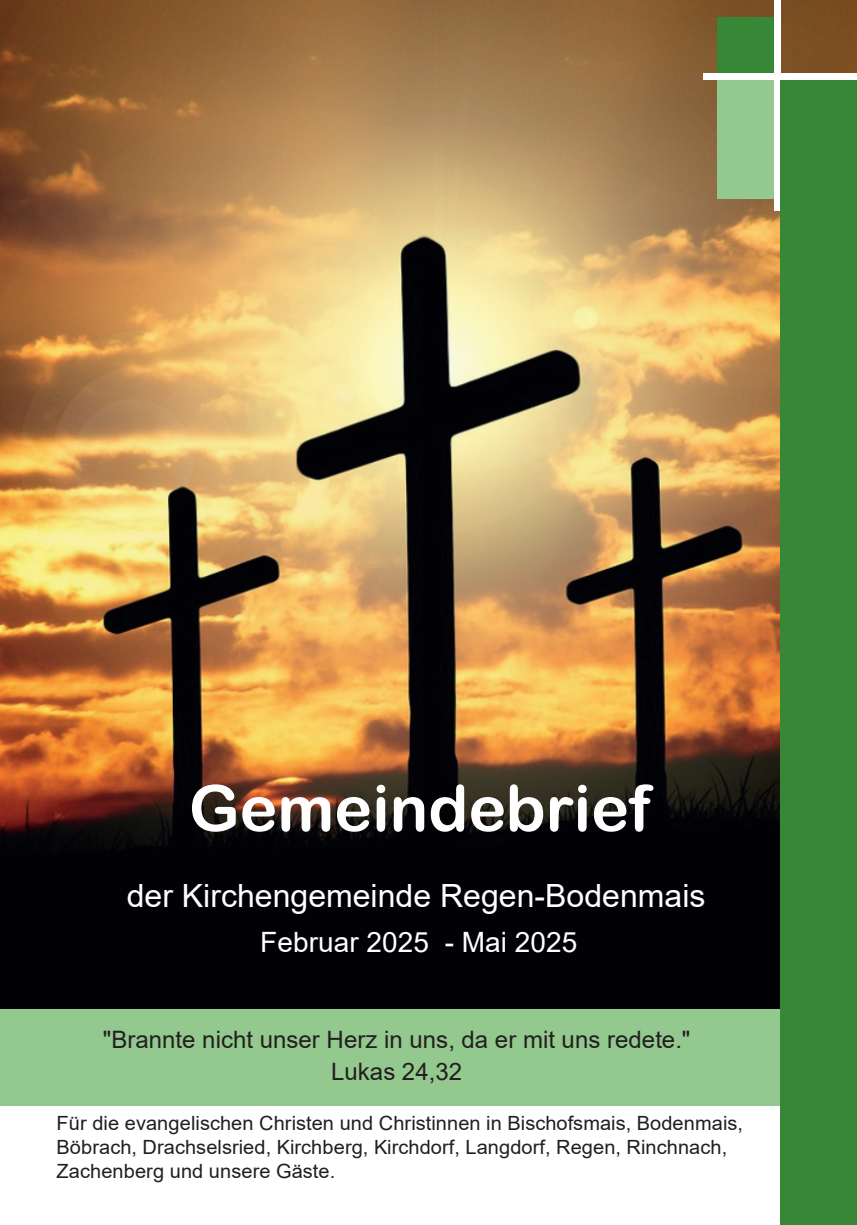
<style>
.page{position:relative;width:857px;height:1225px;background:#fff}
.page>*{position:absolute;margin:0;border:0;box-sizing:border-box;transform-origin:0 0}
.t1{font:64px "Arial Rounded MT Bold";color:#fff}
.t2{font:32px "Arial";color:#fff}
.t3{font:28px "Arial";color:#fff}
.t4{font:24px/32px "Arial";color:#231f20;text-align:center}
.t5{font:19.6px/24px "Arial";letter-spacing:.005em;color:#231f20}
</style>
<div class="page">
<img style="left:0;top:0;width:856px;height:1009px">
<div style="left:717px;top:17px;width:56px;height:56px;background:#388737"></div>
<div style="left:717px;top:79px;width:56px;height:120px;background:#93c88e"></div>
<div style="left:703px;top:73px;width:153px;height:6px;background:#fff"></div>
<div style="left:774px;top:0;width:6px;height:210px;background:#fff"></div>
<div style="left:0;top:1009px;width:794px;height:96px;background:#93c88e"></div>
<div style="left:779px;top:81px;width:77px;height:1144px;background:#388737"></div>
<h1 class="t1" style="left:189px;top:770px;width:463px">Gemeindebrief</h1>
<h2 class="t2" style="left:127px;top:878px;width:580px">der Kirchengemeinde Regen-Bodenmais</h2>
<h3 class="t3" style="left:260px;top:926px;width:318px">Februar 2025 - Mai 2025</h3>
<p class="t4" style="left:103px;top:1023px;width:589px">"Brannte nicht unser Herz in uns, da er mit uns redete."<br>Lukas 24,32</p>
<p class="t5" style="left:57px;top:1111px;width:687px">Für die evangelischen Christen und Christinnen in Bischofsmais, Bodenmais,<br>Böbrach, Drachselsried, Kirchberg, Kirchdorf, Langdorf, Regen, Rinchnach,<br>Zachenberg und unsere Gäste.</p>
</div>
